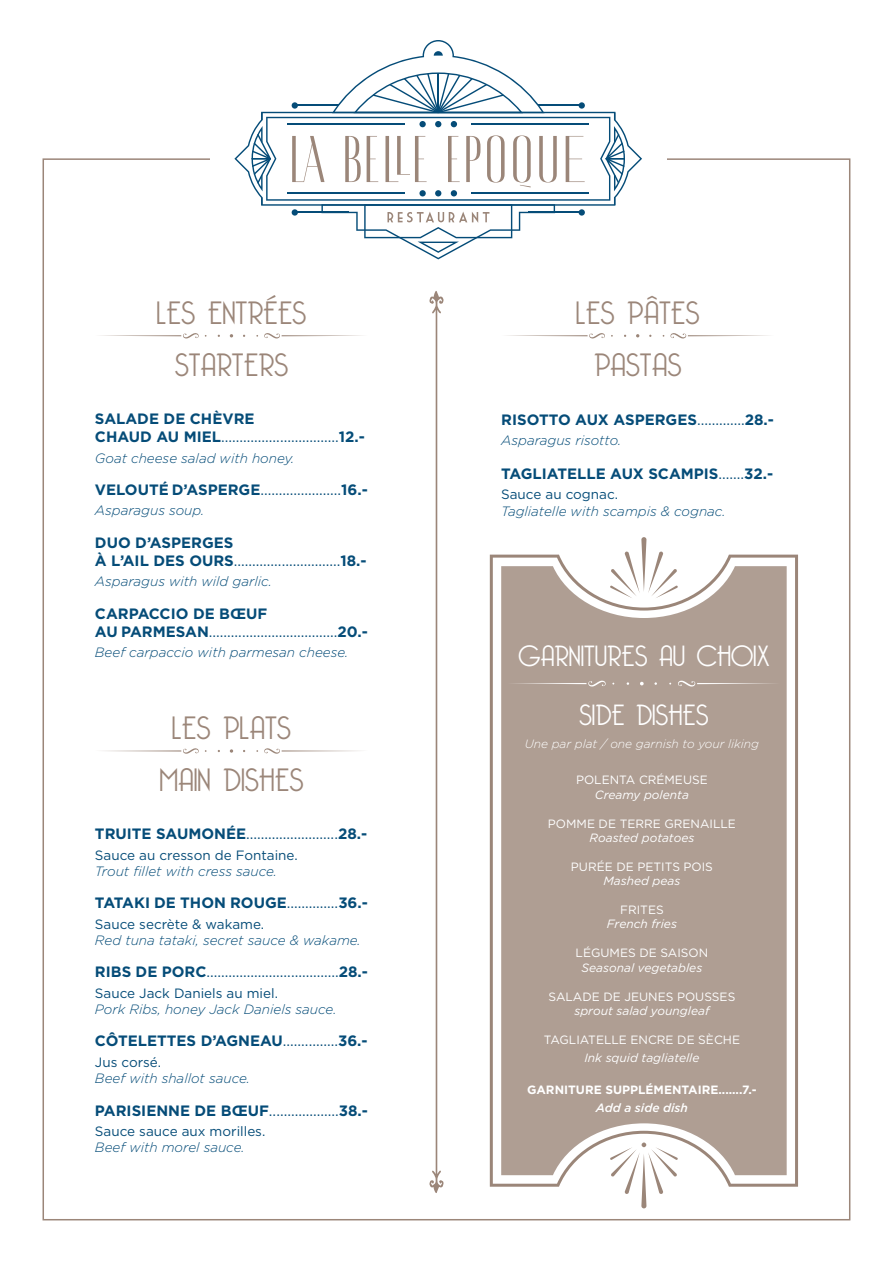
<style>
.page{position:relative;width:893px;height:1263px;background:#fff}
.page>*{position:absolute;margin:0;border:0;box-sizing:border-box;transform-origin:0 0}
.Titre_de_section{font:300 31.5px "Bellerose";color:#9b8679}
.En-tête_de_l_élément{font:300 28.5px "Bellerose";color:#fff}
.t1{font:15px/18px "Gotham";color:#054c78}
.t2{font:700 15px/18px "Gotham";color:#054c78}
.Description_de_l_art{font:italic 300 13.5px "Gotham";color:#054c78}
.t3{font:13.5px "Gotham";color:#054c78}
.t4{font:12px "Gotham";color:#fff}
.t5{font:italic 12px "Gotham";color:#fff}
.t6{font:italic 300 12px "Gotham";color:#fff}
.t7{font:700 12px "Gotham";color:#fff}
.t8{font:italic 500 12px "Gotham";color:#fff}
.s1{font-weight:700}
.s2{font-weight:400}
</style>
<div class="page">
<svg style="left:101px;top:333px;width:98px;height:6px"></svg>
<svg style="left:264px;top:333px;width:98px;height:6px"></svg>
<svg style="left:429px;top:291px;width:14px;height:902px"></svg>
<svg style="left:104px;top:748px;width:95px;height:6px"></svg>
<svg style="left:264px;top:748px;width:95px;height:6px"></svg>
<svg style="left:230px;top:749px;width:3px;height:4px"></svg>
<svg style="left:507px;top:333px;width:98px;height:6px"></svg>
<svg style="left:670px;top:333px;width:98px;height:6px"></svg>
<svg style="left:234px;top:40px;width:408px;height:219px"></svg>
<svg style="left:490px;top:555px;width:308px;height:632px"></svg>
<div style="left:641px;top:537px;width:5px;height:55px;background:#9b8679;border-radius:3px"></div>
<svg style="left:648px;top:551px;width:30px;height:15px"></svg>
<svg style="left:610px;top:551px;width:30px;height:15px"></svg>
<div style="left:641px;top:1153px;width:5px;height:55px;background:#9b8679;border-radius:3px"></div>
<svg style="left:610px;top:1175px;width:68px;height:19px"></svg>
<svg style="left:501px;top:566px;width:286px;height:609px;fill:#af9e93"></svg>
<svg style="left:507px;top:680px;width:99px;height:7px"></svg>
<svg style="left:678px;top:680px;width:102px;height:7px"></svg>
<svg style="left:640px;top:682px;width:4px;height:3px"></svg>
<p class="Titre_de_section" style="left:157px;top:295px;width:151px">LES ENTRÉES</p>
<p class="Titre_de_section" style="left:175px;top:347px;width:115px">STARTERS</p>
<p class="t1" style="left:95px;top:409px;width:271px"><span class="s1">SALADE DE CHÈVRE<br>CHAUD AU MIEL</span>................................<span class="s1">12.-</span></p>
<p class="Description_de_l_art" style="left:95px;top:449px;width:201px">Goat cheese salad with honey.</p>
<p class="t1" style="left:95px;top:480px;width:274px"><span class="s1">VELOUTÉ D’ASPERGE</span>......................<span class="s1">16.-</span></p>
<p class="Description_de_l_art" style="left:95px;top:502px;width:111px">Asparagus soup.</p>
<p class="t2" style="left:95px;top:533px;width:273px">DUO D’ASPERGES<br>À L’AIL DES OURS<span class="s2">.............................</span>18.-</p>
<p class="Description_de_l_art" style="left:95px;top:573px;width:178px">Asparagus with wild garlic.</p>
<p class="t1" style="left:95px;top:604px;width:274px"><span class="s1">CARPACCIO DE BŒUF<br>AU PARMESAN</span>...................................<span class="s1">20.-</span></p>
<p class="Description_de_l_art" style="left:95px;top:644px;width:255px">Beef carpaccio with parmesan cheese.</p>
<p class="Titre_de_section" style="left:172px;top:710px;width:121px">LES PLATS</p>
<p class="Titre_de_section" style="left:159px;top:762px;width:145px">MAIN DISHES</p>
<p class="t1" style="left:95px;top:825px;width:274px"><span class="s1">TRUITE SAUMONÉE</span>.........................<span class="s1">28.-</span></p>
<p class="t3" style="left:95px;top:846px;width:204px">Sauce au cresson de Fontaine.</p>
<p class="Description_de_l_art" style="left:95px;top:863px;width:184px">Trout fillet with cress sauce.</p>
<p class="t2" style="left:95px;top:894px;width:274px">TATAKI DE THON ROUGE<span class="s2">..............</span>36.-</p>
<p class="t3" style="left:95px;top:915px;width:171px">Sauce secrète &amp; wakame.</p>
<p class="Description_de_l_art" style="left:95px;top:932px;width:267px">Red tuna tataki, secret sauce &amp; wakame.</p>
<p class="t1" style="left:95px;top:963px;width:274px"><span class="s1">RIBS DE PORC</span>....................................<span class="s1">28.-</span></p>
<p class="t3" style="left:95px;top:984px;width:185px">Sauce Jack Daniels au miel.</p>
<p class="Description_de_l_art" style="left:95px;top:1001px;width:243px">Pork Ribs, honey Jack Daniels sauce.</p>
<p class="t2" style="left:95px;top:1032px;width:274px">CÔTELETTES D’AGNEAU<span class="s2">...............</span>36.-</p>
<p class="t3" style="left:95px;top:1053px;width:68px">Jus corsé.</p>
<p class="Description_de_l_art" style="left:95px;top:1070px;width:156px">Beef with shallot sauce.</p>
<p class="t2" style="left:95px;top:1101px;width:274px">PARISIENNE DE BŒUF<span class="s2">...................</span>38.-</p>
<p class="t3" style="left:95px;top:1122px;width:172px">Sauce sauce aux morilles.</p>
<p class="Description_de_l_art" style="left:95px;top:1139px;width:151px">Beef with morel sauce.</p>
<p class="Titre_de_section" style="left:576px;top:295px;width:125px">LES PÂTES</p>
<p class="Titre_de_section" style="left:594px;top:347px;width:89px">PASTAS</p>
<p class="t2" style="left:501px;top:410px;width:274px">RISOTTO AUX ASPERGES<span class="s2">.............</span>28.-</p>
<p class="Description_de_l_art" style="left:501px;top:432px;width:122px">Asparagus risotto.</p>
<p class="t2" style="left:501px;top:465px;width:274px">TAGLIATELLE AUX SCAMPIS<span class="s2">.......</span>32.-</p>
<p class="t3" style="left:501px;top:486px;width:118px">Sauce au cognac.</p>
<p class="Description_de_l_art" style="left:501px;top:502px;width:226px">Tagliatelle with scampis &amp; cognac.</p>
<p class="En-tête_de_l_élément" style="left:518px;top:639px;width:253px">GARNITURES AU CHOIX</p>
<p class="En-tête_de_l_élément" style="left:579px;top:699px;width:131px">SIDE DISHES</p>
<p class="t6" style="left:525px;top:736px;width:236px">Une par plat / one garnish to your liking</p>
<p class="t4" style="left:576px;top:772px;width:133px">POLENTA CRÉMEUSE</p>
<p class="t5" style="left:595px;top:787px;width:95px">Creamy polenta</p>
<p class="t4" style="left:548px;top:816px;width:189px">POMME DE TERRE GRENAILLE</p>
<p class="t5" style="left:590px;top:830px;width:106px">Roasted potatoes</p>
<p class="t4" style="left:571px;top:859px;width:144px">PURÉE DE PETITS POIS</p>
<p class="t5" style="left:603px;top:873px;width:79px">Mashed peas</p>
<p class="t4" style="left:620px;top:902px;width:45px">FRITES</p>
<p class="t5" style="left:607px;top:916px;width:72px">French fries</p>
<p class="t4" style="left:576px;top:945px;width:134px">LÉGUMES DE SAISON</p>
<p class="t5" style="left:582px;top:960px;width:122px">Seasonal vegetables</p>
<p class="t4" style="left:548px;top:988px;width:188px">SALADE DE JEUNES POUSSES</p>
<p class="t5" style="left:574px;top:1003px;width:137px">sprout salad youngleaf</p>
<p class="t4" style="left:544px;top:1032px;width:198px">TAGLIATELLE ENCRE DE SÈCHE</p>
<p class="t5" style="left:584px;top:1050px;width:117px">Ink squid tagliatelle</p>
<p class="t7" style="left:527px;top:1082px;width:231px">GARNITURE SUPPLÉMENTAIRE.......7.-</p>
<p class="t8" style="left:596px;top:1100px;width:94px">Add a side dish</p>
</div>
